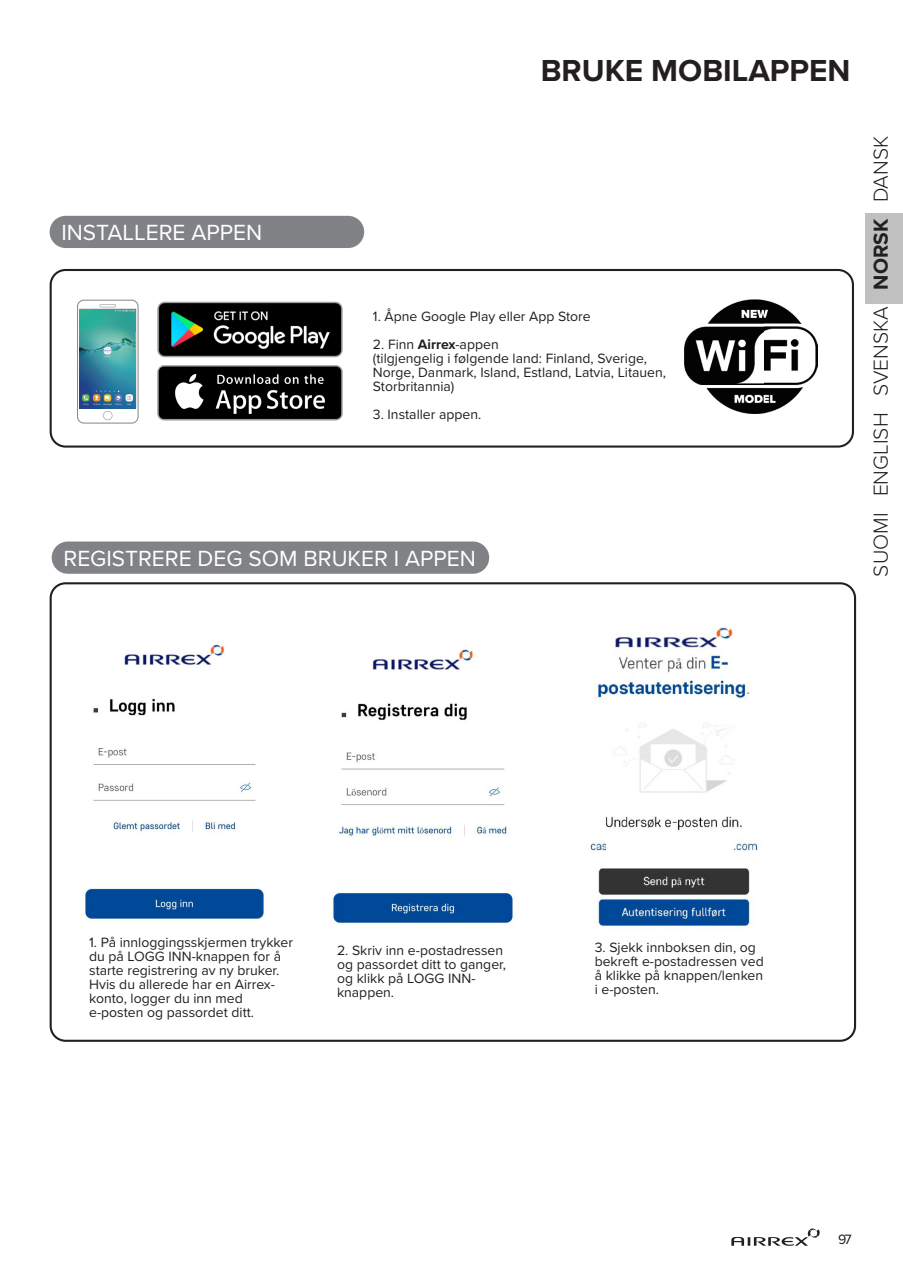
<style>
.page{position:relative;width:903px;height:1275px;background:#fff}
.page>*{position:absolute;margin:0;border:0;box-sizing:border-box;transform-origin:0 0}
.t1{font:700 31.5px "Proxima Nova";color:#231f20}
.t2{font:22.75px "Proxima Nova";color:#fff}
.t3{font:300 21px "Proxima Nova";color:#231f20}
.t4{font:14px/14px "Proxima Nova";color:#231f20}
.s1{font-weight:700}
</style>
<div class="page">
<svg style="left:731px;top:1228px;width:88px;height:18px"></svg>
<div style="left:50px;top:216px;width:314px;height:32px;background:#808285;border-radius:16px"></div>
<div style="left:50px;top:269px;width:804px;height:179px;border:2px solid #231f20;border-radius:15px"></div>
<svg style="left:77px;top:299px;width:62px;height:125px"></svg>
<img style="left:80px;top:309px;width:56px;height:99px">
<div style="left:52px;top:541px;width:437px;height:33px;background:#808285;border-radius:16px"></div>
<img style="left:684px;top:299px;width:133px;height:115px">
<img style="left:157px;top:301px;width:186px;height:120px">
<img style="left:333px;top:649px;width:180px;height:274px">
<img style="left:589px;top:627px;width:169px;height:299px">
<div style="left:606px;top:839px;width:127px;height:21px;background:#fff"></div>
<img style="left:85px;top:643px;width:179px;height:276px">
<div style="left:866px;top:213px;width:37px;height:91px;background:#c0c0c0"></div>
<h2 class="t2" style="left:61px;top:216px;width:202px">INSTALLERE APPEN</h2>
<h1 class="t1" style="left:541px;top:47px;width:311px">BRUKE MOBILAPPEN</h1>
<p class="t4" style="left:373px;top:309px;width:219px">1. Åpne Google Play eller App Store</p>
<p class="t4" style="left:373px;top:337px;width:295px">2. Finn <span class="s1">Airrex</span>-appen<br>(tilgjengelig i følgende land: Finland, Sverige, Norge, Danmark, Island, Estland, Latvia, Litauen, Storbritannia)</p>
<p class="t4" style="left:373px;top:407px;width:110px">3. Installer appen.</p>
<h2 class="t2" style="left:63px;top:541px;width:414px">REGISTRERE DEG SOM BRUKER I APPEN</h2>
<h3 class="t3" style="left:865px;top:577px;width:442px;rotate:-90deg">SUOMI ENGLISH SVENSKA <span class="s1">NORSK</span> DANSK</h3>
<p class="t4" style="left:89px;top:935px;width:205px">1. På innloggingsskjermen trykker du på LOGG INN-knappen for å starte registrering av ny bruker.<br>Hvis du allerede har en Airrex&shy;konto, logger du inn med e-posten og passordet ditt.</p>
<p class="t4" style="left:337px;top:943px;width:170px">2. Skriv inn e-postadressen og passordet ditt to ganger, og klikk på LOGG INN&shy;knappen.</p>
<p class="t4" style="left:595px;top:939px;width:171px">3. Sjekk innboksen din, og bekreft e-postadressen ved å klikke på knappen/lenken i e-posten.</p>
<p class="t4" style="left:838px;top:1232px;width:15px">97</p>
</div>
